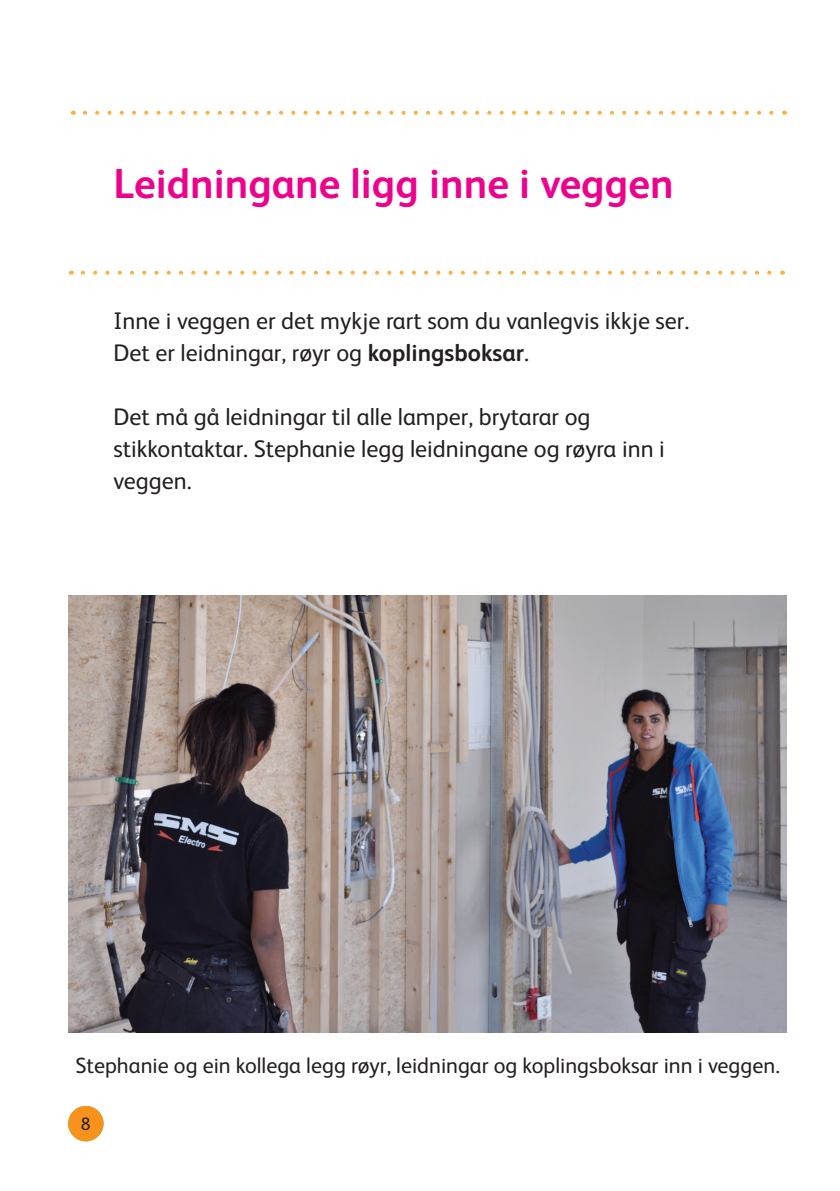
<style>
.page{position:relative;width:840px;height:1191px;background:#fff}
.page>*{position:absolute;margin:0;border:0;box-sizing:border-box;transform-origin:0 0}
.t1{font:700 42px "FS Albert";color:#ed028c}
.t2{font:24px/32px "FS Albert";color:#231f20}
.t3{font:22px "FS Albert";color:#231f20}
.t4{font:18px "FS Albert";color:#231f20}
.s1{font-weight:700}
</style>
<div class="page">
<div style="left:68px;top:1106px;width:35px;height:35px;background:#f7931d;border-radius:50%"></div>
<svg style="left:85px;top:111px;width:689px;height:4px"></svg>
<svg style="left:83px;top:271px;width:689px;height:4px"></svg>
<img style="left:68px;top:595px;width:717px;height:437px">
<h1 class="t1" style="left:113px;top:155px;width:561px">Leidningane ligg inne i veggen</h1>
<p class="t2" style="left:113px;top:303px;width:577px">Inne i veggen er det mykje rart som du vanlegvis ikkje ser.<br>Det er leidningar, røyr og <span class="s1">koplingsboksar</span>.</p>
<p class="t2" style="left:113px;top:399px;width:552px">Det må gå leidningar til alle lamper, brytarar og stikkontaktar. Stephanie legg leidningane og røyra inn i veggen.</p>
<p class="t3" style="left:75px;top:1051px;width:705px">Stephanie og ein kollega legg røyr, leidningar og koplingsboksar inn i veggen.</p>
<p class="t4" style="left:81px;top:1111px;width:11px">8</p>
</div>
